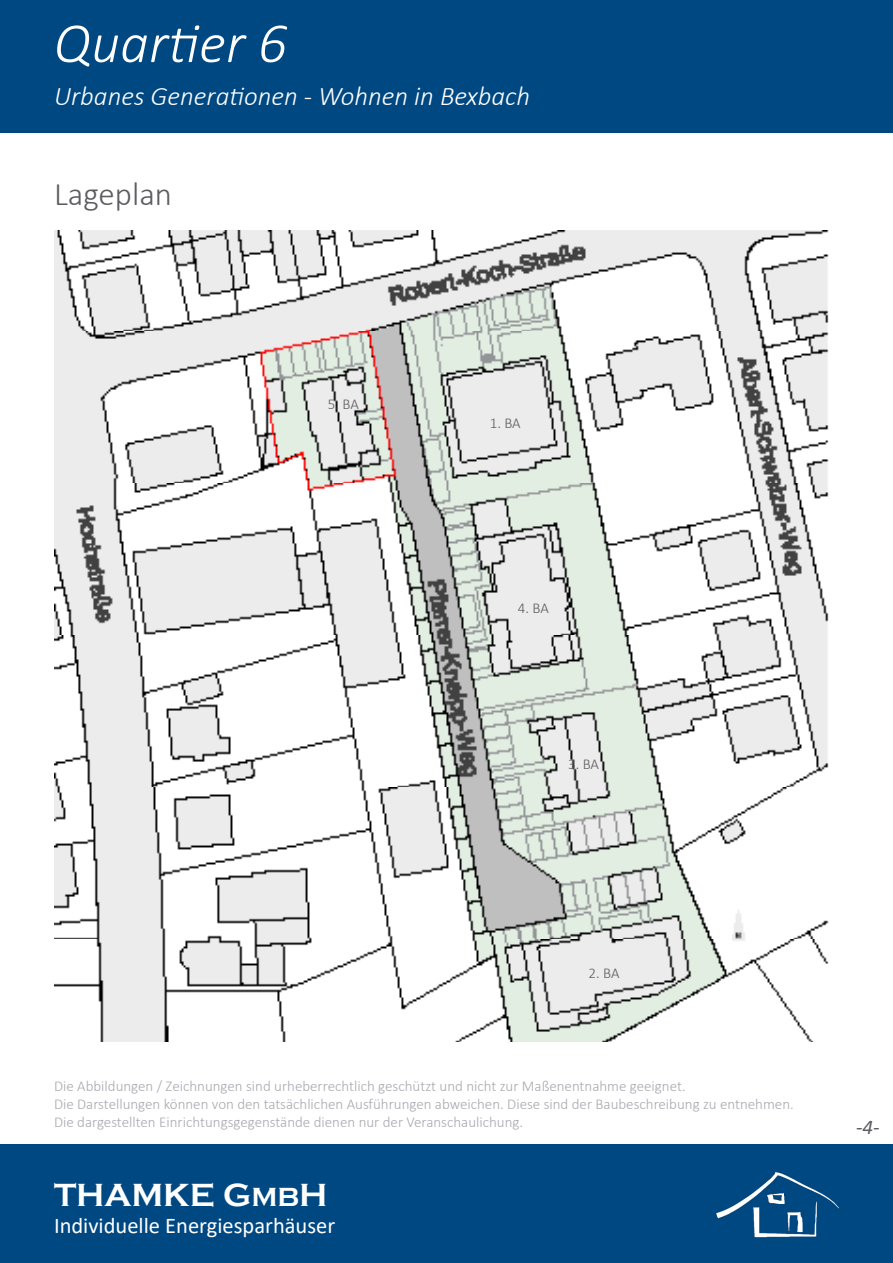
<style>
.page{position:relative;width:893px;height:1263px;background:#fff}
.page>*{position:absolute;margin:0;border:0;box-sizing:border-box;transform-origin:0 0}
.t1{font:italic 300 57px "Calibri";color:#fff}
.t2{font:700 33px "Copperplate Gothic";color:#fff}
.t3{font:300 33px "Calibri";color:#5d5d61}
.t4{font:italic 300 27px "Calibri";color:#fff}
.t5{font:22.5px "Calibri";color:#fff}
.t6{font:italic 21px "Calibri";color:#5d5d61}
.t7{font:300 15px "Calibri";color:#a8a9af}
.t8{font:300 15px "Calibri";letter-spacing:-.01em;color:#5d5d61}
.s1{font-size:27px}
</style>
<div class="page">
<div style="left:0;top:0;width:893px;height:133px;background:#004882"></div>
<div style="left:0;top:1144px;width:893px;height:119px;background:#004882"></div>
<img style="left:716px;top:1172px;width:123px;height:66px">
<img style="left:54px;top:231px;width:775px;height:811px">
<h1 class="t1" style="left:54px;top:8px;width:235px">Quartier 6</h1>
<h3 class="t4" style="left:54px;top:79px;width:478px">Urbanes Generationen - Wohnen in Bexbach</h3>
<p class="t3" style="left:54px;top:174px;width:120px">Lageplan</p>
<p class="t8" style="left:328px;top:395px;width:32px">5. BA</p>
<p class="t8" style="left:490px;top:414px;width:32px">1. BA</p>
<p class="t8" style="left:518px;top:599px;width:32px">4. BA</p>
<p class="t8" style="left:568px;top:755px;width:32px">3. BA</p>
<p class="t8" style="left:588px;top:963px;width:32px">2. BA</p>
<p class="t7" style="left:54px;top:1077px;width:633px">Die Abbildungen / Zeichnungen sind urheberrechtlich geschützt und nicht zur Maßenentnahme geeignet.</p>
<p class="t7" style="left:54px;top:1095px;width:741px">Die Darstellungen können von den tatsächlichen Ausführungen abweichen. Diese sind der Baubeschreibung zu entnehmen.</p>
<p class="t7" style="left:54px;top:1113px;width:471px">Die dargestellten Einrichtungsgegenstände dienen nur der Veranschaulichung.</p>
<h2 class="t2" style="left:54px;top:1177px;width:275px">THAMKE G<span class="s1">MB</span>H</h2>
<h3 class="t5" style="left:54px;top:1210px;width:283px">Individuelle Energiesparhäuser</h3>
<p class="t6" style="left:856px;top:1112px;width:25px">-4-</p>
</div>
